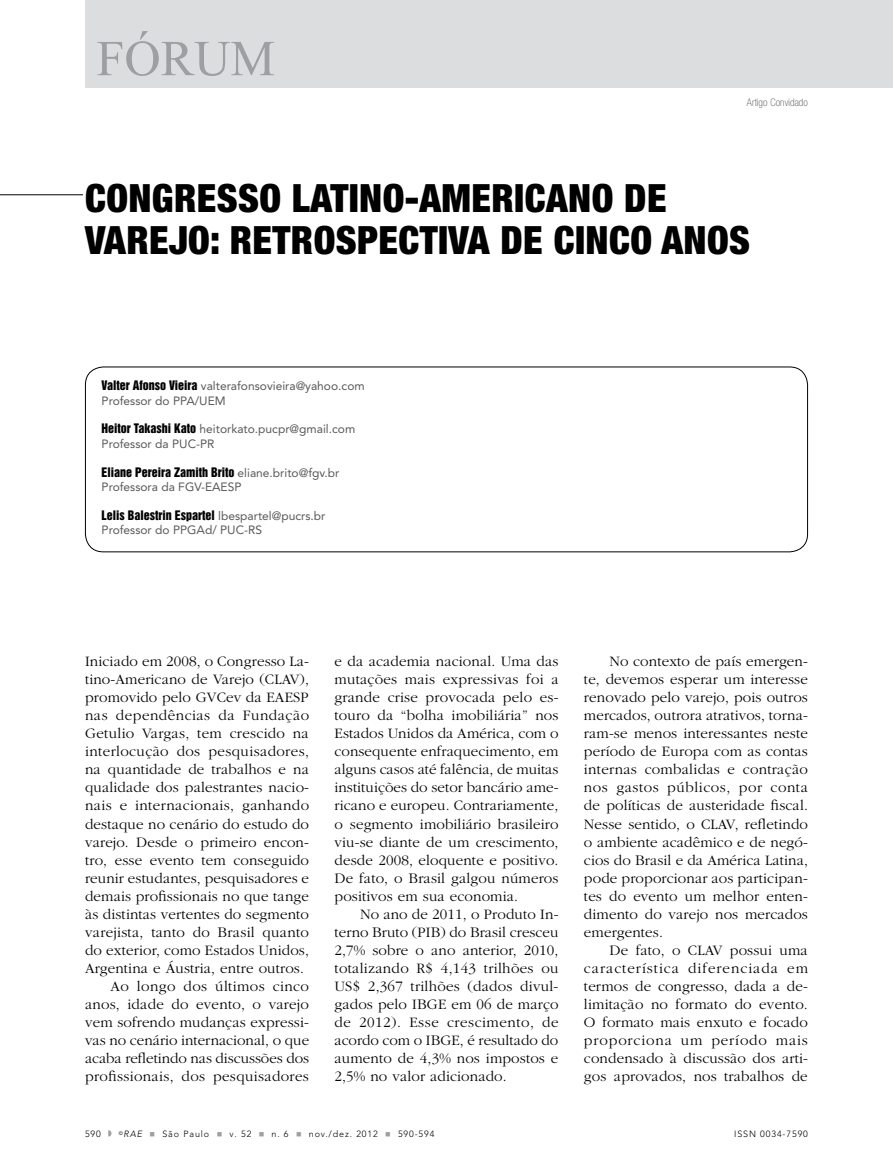
<style>
.page{position:relative;width:893px;height:1170px;background:#fff}
.page>*{position:absolute;margin:0;border:0;box-sizing:border-box;transform-origin:0 0}
.t1{font:50.25px "Times New Roman";color:#9d9fa2}
.t2{font:900 condensed 39px/42px "Helvetica Neue LT Std";letter-spacing:.01em;color:#000}
.t3{font:300 15px/18px "Garamond";letter-spacing:.01em;color:#000;text-align:justify}
.t4{font:300 15px "Garamond";letter-spacing:.035em;color:#000}
.t5{font:12px/14.4px "Avenir";color:#58595b}
.t6{font:12px "Helvetica Inserat";color:#000}
.t7{font:100 condensed 10.5px "Helvetica Neue LT Std";letter-spacing:.01em;color:#4d4d4f}
.t8{font:300 9px "Avenir LT Std";letter-spacing:.1em;color:#000}
.s1{font-family:"Helvetica Inserat";color:#000}
.s2{font-family:"Avenir";color:#58595b}
.s3{font-style:italic}
.s4{color:#9d9fa2}
</style>
<div class="page">
<div style="left:85px;top:0;width:808px;height:87px;background:#dcddde"></div>
<svg style="left:108px;top:1130px;width:3px;height:6px"></svg>
<hr style="left:0;top:194px;width:83px;height:1px;background:#000">
<div style="left:85px;top:366px;width:723px;height:186px;border:1px solid #000;border-radius:18px"></div>
<h1 class="t1" style="left:97px;top:25px;width:180px">FÓRUM</h1>
<p class="t7" style="left:747px;top:96px;width:63px">Artigo Convidado</p>
<h2 class="t2" style="left:85px;top:176px;width:666px">CONGRESSO LATINO-AMERICANO DE<br>VAREJO: RETROSPECTIVA DE CINCO ANOS</h2>
<p class="t5" style="left:102px;top:379px;width:265px"><span class="s1">Valter Afonso Vieira</span> valterafonsovieira@yahoo.com<br>Professor do PPA/UEM</p>
<p class="t5" style="left:102px;top:422px;width:255px"><span class="s1">Heitor Takashi Kato</span> heitorkato.pucpr@gmail.com<br>Professor da PUC-PR</p>
<p class="t6" style="left:102px;top:464px;width:239px">Eliane Pereira Zamith Brito <span class="s2">eliane.brito@fgv.br</span></p>
<p class="t5" style="left:102px;top:479px;width:141px">Professora da FGV-EAESP</p>
<p class="t6" style="left:102px;top:508px;width:225px">Lelis Balestrin Espartel <span class="s2">lbespartel@pucrs.br</span></p>
<p class="t5" style="left:102px;top:523px;width:162px">Professor do PPGAd/ PUC-RS</p>
<p class="t3" style="left:85px;top:653px;width:225px">Iniciado em 2008, o Congresso La-</p>
<p class="t3" style="left:85px;top:671px;width:225px">tino-Americano de Varejo (CLAV),</p>
<p class="t3" style="left:85px;top:689px;width:225px">promovido pelo GVCev da EAESP</p>
<p class="t4" style="left:85px;top:707px;width:226px">nas dependências da Fundação</p>
<p class="t3" style="left:85px;top:725px;width:225px">Getulio Vargas, tem crescido na</p>
<p class="t3" style="left:85px;top:743px;width:225px">interlocução dos pesquisadores,</p>
<p class="t3" style="left:85px;top:761px;width:225px">na quantidade de trabalhos e na</p>
<p class="t3" style="left:85px;top:779px;width:225px">qualidade dos palestrantes nacio-</p>
<p class="t3" style="left:85px;top:797px;width:226px">nais e internacionais, ganhando</p>
<p class="t3" style="left:85px;top:815px;width:225px">destaque no cenário do estudo do</p>
<p class="t3" style="left:85px;top:833px;width:225px">varejo. Desde o primeiro encon-</p>
<p class="t3" style="left:85px;top:851px;width:225px">tro, esse evento tem conseguido</p>
<p class="t3" style="left:85px;top:869px;width:225px">reunir estudantes, pesquisadores e</p>
<p class="t3" style="left:85px;top:887px;width:225px">demais profissionais no que tange</p>
<p class="t3" style="left:85px;top:905px;width:225px">às distintas vertentes do segmento</p>
<p class="t3" style="left:85px;top:923px;width:225px">varejista, tanto do Brasil quanto</p>
<p class="t3" style="left:85px;top:941px;width:225px">do exterior, como Estados Unidos,</p>
<p class="t3" style="left:85px;top:959px;width:220px">Argentina e Áustria, entre outros.</p>
<p class="t3" style="left:111px;top:977px;width:200px">Ao longo dos últimos cinco</p>
<p class="t3" style="left:85px;top:995px;width:225px">anos, idade do evento, o varejo</p>
<p class="t3" style="left:85px;top:1013px;width:225px">vem sofrendo mudanças expressi-</p>
<p class="t3" style="left:85px;top:1031px;width:226px">vas no cenário internacional, o que</p>
<p class="t3" style="left:85px;top:1049px;width:226px">acaba refletindo nas discussões dos</p>
<p class="t3" style="left:85px;top:1067px;width:225px">profissionais, dos pesquisadores</p>
<p class="t3" style="left:334px;top:653px;width:226px">e da academia nacional. Uma das mutações mais expressivas foi a grande crise provocada pelo es&shy;touro da “bolha imobiliária” nos Estados Unidos da América, com o consequente enfraquecimento, em alguns casos até falência, de muitas instituições do setor bancário ame&shy;ricano e europeu. Contrariamente, o segmento imobiliário brasileiro viu-se diante de um crescimento, desde 2008, eloquente e positivo.<br>De fato, o Brasil galgou números positivos em sua economia.</p>
<p class="t3" style="left:334px;top:905px;width:226px;text-indent:26px">No ano de 2011, o Produto In&shy;terno Bruto (PIB) do Brasil cresceu 2,7% sobre o ano anterior, 2010, totalizando R$ 4,143 trilhões ou US$ 2,367 trilhões (dados divul&shy;gados pelo IBGE em 06 de março de 2012). Esse crescimento, de acordo com o IBGE, é resultado do aumento de 4,3% nos impostos e 2,5% no valor adicionado.</p>
<p class="t3" style="left:584px;top:653px;width:225px;text-indent:26px">No contexto de país emergen&shy;te, devemos esperar um interesse renovado pelo varejo, pois outros mercados, outrora atrativos, torna&shy;ram-se menos interessantes neste período de Europa com as contas internas combalidas e contração nos gastos públicos, por conta de políticas de austeridade fiscal.<br>Nesse sentido, o CLAV, refletindo o ambiente acadêmico e de negó&shy;cios do Brasil e da América Latina, pode proporcionar aos participan&shy;tes do evento um melhor enten&shy;dimento do varejo nos mercados emergentes.</p>
<p class="t3" style="left:584px;top:941px;width:226px;text-indent:26px">De fato, o CLAV possui uma característica diferenciada em termos de congresso, dada a de&shy;limitação no formato do evento.<br>O formato mais enxuto e focado proporciona um período mais condensado à discussão dos arti&shy;gos aprovados, nos trabalhos de</p>
<p class="t8" style="left:85px;top:1128px;width:17px">590</p>
<p class="t8" style="left:119px;top:1128px;width:317px"><sup>©</sup><span class="s3">RAE</span> <span class="s4">■</span> São Paulo <span class="s4">■</span> v. 52 <span class="s4">■</span> n. 6 <span class="s4">■</span> nov./dez. 2012 <span class="s4">■</span> 590-594</p>
<p class="t8" style="left:734px;top:1128px;width:75px">ISSN 0034-7590</p>
</div>
